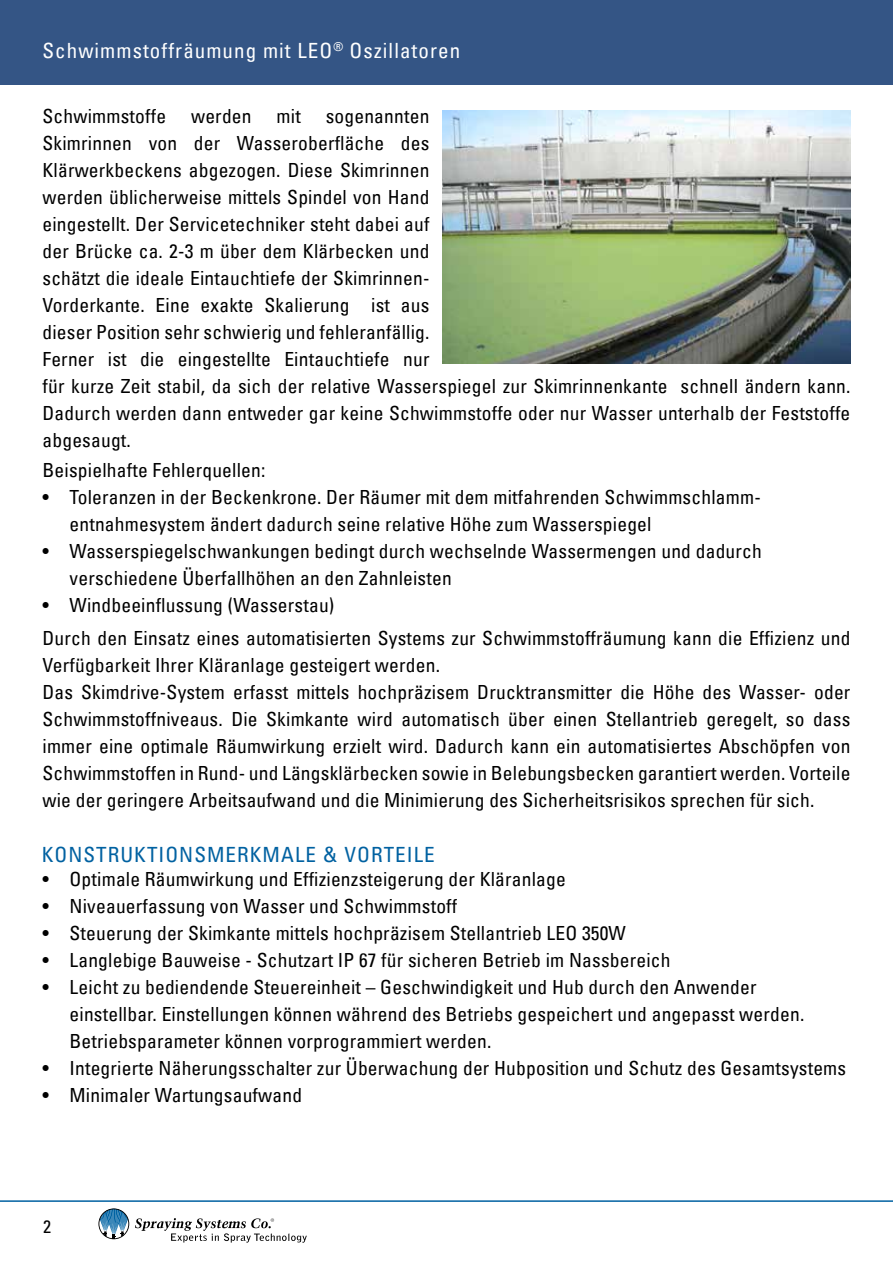
<style>
.page{position:relative;width:893px;height:1263px;background:#fff}
.page>*{position:absolute;margin:0;border:0;box-sizing:border-box;transform-origin:0 0}
.t1{font:condensed 21px "Univers LT";letter-spacing:.05em;color:#fff}
.t2{font:condensed 21px "Univers LT";letter-spacing:.05em;color:#0061a1}
.t3{font:condensed 19.5px/27px "Univers LT";letter-spacing:.01em;color:#000}
.t4{font:condensed 18px "Univers LT";color:#000}
</style>
<div class="page">
<svg style="left:98px;top:1208px;width:31px;height:31px"></svg>
<svg style="left:135px;top:1218px;width:172px;height:25px"></svg>
<hr style="left:0;top:1200px;width:893px;height:2px;background:#0061a1">
<div style="left:0;top:0;width:893px;height:85px;background:#345585"></div>
<img style="left:442px;top:110px;width:408px;height:254px">
<p class="t1" style="left:43px;top:37px;width:419px">Schwimmstoffräumung mit LEO<sup>®</sup> Oszillatoren</p>
<p class="t3" style="left:43px;top:102px;width:125px">Schwimmstoffe</p>
<p class="t3" style="left:191px;top:102px;width:62px">werden</p>
<p class="t3" style="left:277px;top:102px;width:26px">mit</p>
<p class="t3" style="left:43px;top:102px;width:809px;text-indent:283px">sogenannten<br>Skimrinnen von der Wasseroberfläche des<br>Klärwerkbeckens abgezogen. Diese Skimrinnen<br>werden üblicherweise mittels Spindel von Hand<br>eingestellt. Der Servicetechniker steht dabei auf<br>der Brücke ca. 2-3 m über dem Klärbecken und<br>schätzt die ideale Eintauchtiefe der Skimrinnen-<br>Vorderkante. Eine exakte Skalierung ist aus<br>dieser Position sehr schwierig und fehleranfällig.<br>Ferner ist die eingestellte Eintauchtiefe nur<br>für kurze Zeit stabil, da sich der relative Wasserspiegel zur Skimrinnenkante schnell ändern kann.<br>Dadurch werden dann entweder gar keine Schwimmstoffe oder nur Wasser unterhalb der Feststoffe abgesaugt.</p>
<p class="t3" style="left:43px;top:456px;width:224px">Beispielhafte Fehlerquellen:</p>
<p class="t3" style="left:70px;top:483px;width:693px;text-indent:-27px">• Toleranzen in der Beckenkrone. Der Räumer mit dem mitfahrenden Schwimmschlamm&shy;entnahmesystem ändert dadurch seine relative Höhe zum Wasserspiegel</p>
<p class="t3" style="left:70px;top:537px;width:694px;text-indent:-27px">• Wasserspiegelschwankungen bedingt durch wechselnde Wassermengen und dadurch verschiedene Überfallhöhen an den Zahnleisten</p>
<p class="t3" style="left:43px;top:588px;width:809px;line-height:33px">• Windbeeinflussung (Wasserstau)<br>Durch den Einsatz eines automatisierten Systems zur Schwimmstoffräumung kann die Effizienz und</p>
<p class="t3" style="left:43px;top:651px;width:809px">Verfügbarkeit Ihrer Kläranlage gesteigert werden.<br>Das Skimdrive-System erfasst mittels hochpräzisem Drucktransmitter die Höhe des Wasser- oder Schwimmstoffniveaus. Die Skimkante wird automatisch über einen Stellantrieb geregelt, so dass immer eine optimale Räumwirkung erzielt wird. Dadurch kann ein automatisiertes Abschöpfen von Schwimmstoffen in Rund- und Längsklärbecken sowie in Belebungsbecken garantiert werden. Vorteile wie der geringere Arbeitsaufwand und die Minimierung des Sicherheitsrisikos sprechen für sich.</p>
<p class="t2" style="left:42px;top:841px;width:394px">KONSTRUKTIONSMERKMALE &amp; VORTEILE</p>
<p class="t3" style="left:43px;top:865px;width:525px">• Optimale Räumwirkung und Effizienzsteigerung der Kläranlage</p>
<p class="t3" style="left:43px;top:892px;width:416px">• Niveauerfassung von Wasser und Schwimmstoff</p>
<p class="t3" style="left:43px;top:919px;width:585px">• Steuerung der Skimkante mittels hochpräzisem Stellantrieb LEO 350W</p>
<p class="t3" style="left:43px;top:946px;width:630px">• Langlebige Bauweise - Schutzart IP 67 für sicheren Betrieb im Nassbereich</p>
<p class="t3" style="left:70px;top:973px;width:736px;text-indent:-27px">• Leicht zu bediendende Steuereinheit – Geschwindigkeit und Hub durch den Anwender einstellbar. Einstellungen können während des Betriebs gespeichert und angepasst werden.<br>Betriebsparameter können vorprogrammiert werden.</p>
<p class="t3" style="left:43px;top:1054px;width:805px">• Integrierte Näherungsschalter zur Überwachung der Hubposition und Schutz des Gesamtsystems</p>
<p class="t3" style="left:43px;top:1081px;width:261px">• Minimaler Wartungsaufwand</p>
<p class="t4" style="left:43px;top:1215px;width:9px">2</p>
</div>
